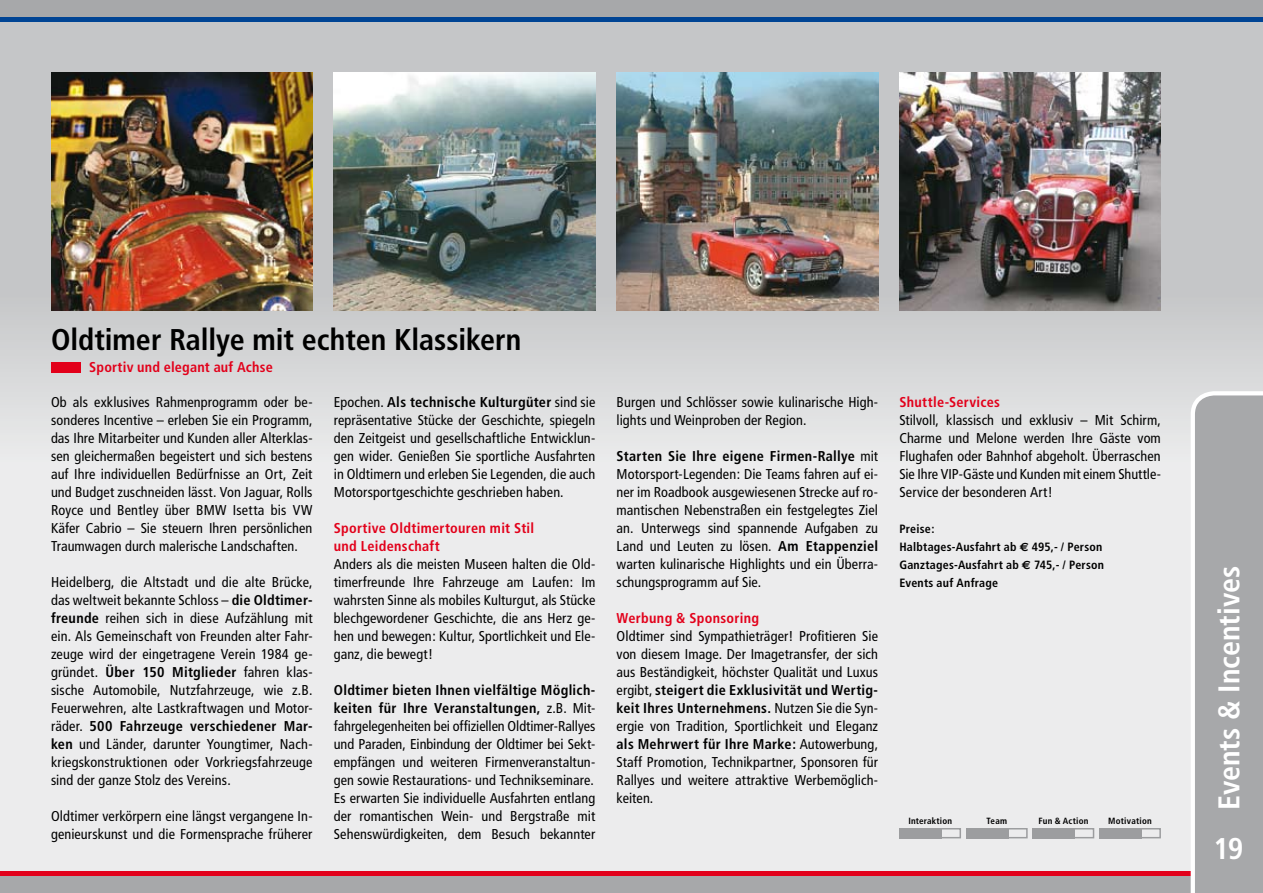
<style>
.page{position:relative;width:1263px;height:893px;background:#fff}
.page>*{position:absolute;margin:0;border:0;box-sizing:border-box;transform-origin:0 0}
.t1{font:700 condensed 30px "Frutiger";color:#000}
.t2{font:700 condensed 30px "Frutiger";color:#fff}
.t3{font:condensed 14.25px/18px "Frutiger";letter-spacing:.005em;color:#000;text-align:justify}
.t4{font:700 condensed 14.25px/18px "Frutiger";letter-spacing:.02em;color:#e2001a}
.t5{font:700 condensed 12px/18px "Frutiger";letter-spacing:.02em;color:#000}
.t6{font:700 condensed 9px "Frutiger";letter-spacing:.025em;color:#000}
.s1{font-weight:700}
.s2{font-family:"Euro Sans";font-stretch:normal}
</style>
<div class="page">
<div style="left:0;top:459px;width:1263px;height:434px;background:#ececed"></div>
<div style="left:0;top:0;width:1263px;height:298px;background:#c5c6c8"></div>
<div style="left:0;top:297px;width:1263px;height:170px;background:linear-gradient(to bottom,#c6c7c9,#eceded)"></div>
<hr style="left:0;top:872px;width:1263px;height:4px;background:#e2001a">
<div style="left:0;top:876px;width:1263px;height:17px;background:#a7a8aa"></div>
<svg style="left:1191px;top:391px;width:72px;height:502px;background:#b2b3b5"></svg>
<img style="left:51px;top:72px;width:262px;height:238px">
<img style="left:334px;top:72px;width:261px;height:238px">
<img style="left:617px;top:72px;width:261px;height:238px">
<img style="left:899px;top:72px;width:262px;height:238px">
<div style="left:51px;top:362px;width:30px;height:10px;background:#e2001a"></div>
<div style="left:899px;top:828px;width:62px;height:10px;border:2px solid #9c9d9f"></div>
<div style="left:966px;top:828px;width:62px;height:10px;border:2px solid #9c9d9f"></div>
<div style="left:1033px;top:828px;width:61px;height:10px;border:2px solid #9c9d9f"></div>
<div style="left:1099px;top:828px;width:62px;height:10px;border:2px solid #9c9d9f"></div>
<div style="left:899px;top:828px;width:43px;height:10px;background:#9c9d9f"></div>
<div style="left:966px;top:828px;width:42px;height:10px;background:#9c9d9f"></div>
<div style="left:1033px;top:828px;width:42px;height:10px;background:#9c9d9f"></div>
<div style="left:1099px;top:828px;width:43px;height:10px;background:#9c9d9f"></div>
<hr style="left:0;top:17px;width:1263px;height:4px;background:#004494">
<div style="left:0;top:0;width:1263px;height:17px;background:#a7a8aa"></div>
<h1 class="t1" style="left:51px;top:322px;width:472px">Oldtimer Rallye mit echten Klassikern</h1>
<p class="t4" style="left:89px;top:358px;width:185px">Sportiv und elegant auf Achse</p>
<p class="t3" style="left:51px;top:393px;width:263px">Ob als exklusives Rahmenprogramm oder be&shy;sonderes Incentive – erleben Sie ein Programm, das Ihre Mitarbeiter und Kunden aller Alterklas&shy;sen gleichermaßen begeistert und sich bestens auf Ihre individuellen Bedürfnisse an Ort, Zeit und Budget zuschneiden lässt. Von Jaguar, Rolls Royce und Bentley über BMW Isetta bis VW Käfer Cabrio – Sie steuern Ihren persönlichen Traumwagen durch malerische Landschaften.</p>
<p class="t3" style="left:51px;top:573px;width:263px">Heidelberg, die Altstadt und die alte Brücke, das weltweit bekannte Schloss – <span class="s1">die Oldtimer&shy;freunde</span> reihen sich in diese Aufzählung mit ein. Als Gemeinschaft von Freunden alter Fahr&shy;zeuge wird der eingetragene Verein 1984 ge&shy;gründet. <span class="s1">Über 1 50 Mitglieder</span> fahren klas&shy;sische Auto-mobile, Nutzfahrzeuge, wie z.B.<br>Feuerwehren, alte Lastkraftwagen und Motor&shy;räder. <span class="s1">500 Fahrzeuge verschiedener Mar&shy;ken</span> und Länder, darunter Youngtimer, Nach&shy;kriegskonstruktionen oder Vorkriegsfahrzeuge sind der ganze Stolz des Vereins.</p>
<p class="t3" style="left:51px;top:807px;width:263px">Oldtimer verkörpern eine längst vergangene In&shy;genieurskunst und die Formensprache früherer</p>
<p class="t3" style="left:334px;top:393px;width:263px">Epochen. <span class="s1">Als technische Kulturgüter</span> sind sie repräsentative Stücke der Geschichte, spiegeln den Zeitgeist und gesellschaftliche Entwicklun&shy;gen wider. Genießen Sie sportliche Ausfahrten in Oldtimern und erleben Sie Legenden, die auch Motorsportgeschichte geschrieben haben.</p>
<p class="t4" style="left:334px;top:519px;width:202px">Sportive Oldtimertouren mit Stil und Leidenschaft</p>
<p class="t3" style="left:334px;top:555px;width:263px">Anders als die meisten Museen halten die Old&shy;timerfreunde Ihre Fahrzeuge am Laufen: Im wahrsten Sinne als mobiles Kulturgut, als Stücke blechgewordener Geschichte, die ans Herz ge&shy;hen und bewegen: Kultur, Sportlichkeit und Ele&shy;ganz, die bewegt!</p>
<p class="t3" style="left:334px;top:681px;width:263px"><span class="s1">Oldtimer bieten Ihnen vielfältige Möglich&shy;keiten für Ihre Veranstaltungen,</span> z.B. Mit&shy;fahrgelegenheiten bei offiziellen Oldtimer-Rallyes und Paraden, Einbindung der Oldtimer bei Sekt&shy;empfängen und weiteren Firmenveranstaltun&shy;gen sowie Restaurations- und Technikseminare.<br>Es erwarten Sie individuelle Ausfahrten entlang der romantischen Wein- und Bergstraße mit Sehenswürdigkeiten, dem Besuch bekannter</p>
<p class="t3" style="left:617px;top:393px;width:263px">Burgen und Schlösser sowie kulinarische High&shy;lights und Weinproben der Region.</p>
<p class="t3" style="left:617px;top:447px;width:263px"><span class="s1">Starten Sie Ihre eigene Firmen-Rallye</span> mit Motorsport-Legenden: Die Teams fahren auf ei&shy;ner im Roadbook ausgewiesenen Strecke auf ro&shy;mantischen Nebenstraßen ein festgelegtes Ziel an. Unterwegs sind spannende Aufgaben zu Land und Leuten zu lösen. <span class="s1">Am Etappenziel </span>warten kulinarische Highlights und ein Überra&shy;schungsprogramm auf Sie.</p>
<p class="t4" style="left:617px;top:609px;width:144px">Werbung &amp; Sponsoring</p>
<p class="t3" style="left:617px;top:627px;width:263px">Oldtimer sind Sympathieträger! Profitieren Sie von diesem Image. Der Imagetransfer, der sich aus Beständigkeit, höchster Qualität und Luxus ergibt, <span class="s1">steigert die Exklusivität und Wertig&shy;keit Ihres Unternehmens.</span> Nutzen Sie die Syn&shy;ergie von Tradition, Sportlichkeit und Eleganz <span class="s1">als Mehrwert für Ihre Marke:</span> Autowerbung, Staff Promotion, Technikpartner, Sponsoren für Rallyes und weitere attraktive Werbemöglich&shy;keiten.</p>
<p class="t4" style="left:899px;top:393px;width:102px">Shuttle-Services</p>
<p class="t3" style="left:899px;top:411px;width:263px">Stilvoll, klassisch und exklusiv – Mit Schirm, Charme und Melone werden Ihre Gäste vom Flughafen oder Bahnhof abgeholt. Überraschen Sie Ihre VIP-Gäste und Kunden mit einem Shuttle-Service der besonderen Art!</p>
<p class="t5" style="left:899px;top:519px;width:206px">Preise:<br>Halbtages-Ausfahrt ab <span class="s2">€</span> 495,- / Person<br>Ganztages-Ausfahrt ab <span class="s2">€</span> 745,- / Person<br>Events auf Anfrage</p>
<p class="t6" style="left:908px;top:815px;width:45px">Interaktion</p>
<p class="t6" style="left:986px;top:815px;width:22px">Team</p>
<p class="t6" style="left:1038px;top:815px;width:52px">Fun &amp; Action</p>
<p class="t6" style="left:1108px;top:815px;width:45px">Motivation</p>
<h1 class="t2" style="left:1211px;top:810px;width:245px;rotate:-90deg">Events &amp; Incentives</h1>
<h1 class="t2" style="left:1213px;top:831px;width:31px">19</h1>
</div>
